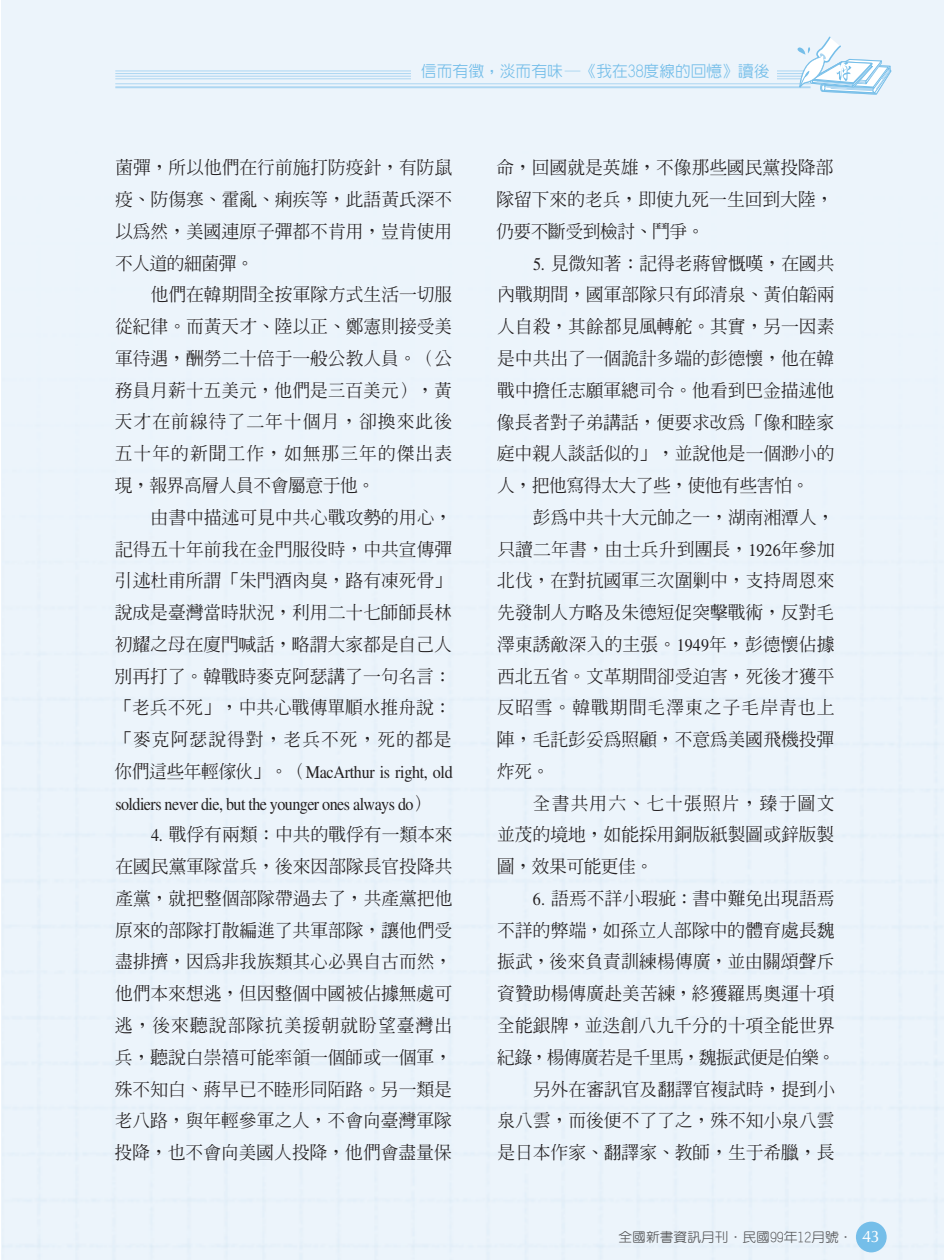
<style>
.page{position:relative;width:945px;height:1260px;background:#fff}
.page>*{position:absolute;margin:0;border:0;box-sizing:border-box;transform-origin:0 0}
.t1{font:17.85px/31.7px "AR Ming B5 Medium E Ten B5 H";letter-spacing:-.005em;color:#231f20;text-align:justify}
.t2{font:17.85px/31.7px "Times";letter-spacing:-.035em;color:#231f20;scale:.9 1}
.t3{font:15.75px "AR New Hei B5 Medium E Ten B5 H";color:#75bee9}
.t4{font:13.12px "AR Yuan B5 Medium E Ten B5 H";color:#58595b;scale:1.05 1}
.s1{font-family:"AR Ming B5 Medium E Ten B5 H"}
.s2{font-family:"Times"}
.s3{font-family:"CG Omega";font-size:16.62px;color:#fff}
</style>
<div class="page">
<div style="left:1px;top:0;width:943px;height:1260px;background:#ecf4fb"></div>
<hr style="left:115px;top:71px;width:696px;height:1px;background:#acd6f2">
<hr style="left:115px;top:73px;width:696px;height:1px;background:#acd6f2">
<hr style="left:115px;top:76px;width:696px;height:1px;background:#acd6f2">
<hr style="left:115px;top:79px;width:696px;height:1px;background:#acd6f2">
<hr style="left:115px;top:83px;width:696px;height:1px;background:#acd6f2">
<hr style="left:115px;top:86px;width:696px;height:2px;background:#acd6f2">
<svg style="left:797px;top:35px;width:96px;height:60px"></svg>
<div style="left:411px;top:57px;width:365px;height:24px;background:#ecf4fb"></div>
<p class="t3" style="left:421px;top:65px;width:350px">信而有徵，淡而有味─《我在38度線的回憶》讀後</p>
<p class="t1" style="left:115px;top:154px;width:339px">菌彈，所以他們在行前施打防疫針，有防鼠疫、防傷寒、霍亂、痢疾等，此語黃氏深不以為然，美國連原子彈都不肯用，豈肯使用不人道的細菌彈。</p>
<p class="t1" style="left:115px;top:281px;width:339px;text-indent:36px">他們在韓期間全按軍隊方式生活一切服從紀律。而黃天才、陸以正、鄭憲則接受美軍待遇，酬勞二十倍于一般公教人員。（公務員月薪十五美元，他們是三百美元），黃天才在前線待了二年十個月，卻換來此後五十年的新聞工作，如無那三年的傑出表現，報界高層人員不會屬意于他。</p>
<p class="t1" style="left:114px;top:504px;width:339px;text-indent:36px">由書中描述可見中共心戰攻勢的用心，記得五十年前我在金門服役時，中共宣傳彈引述杜甫所謂「朱門酒肉臭，路有凍死骨」說成是臺灣當時狀況，利用二十七師師長林初耀之母在廈門喊話，略謂大家都是自己人別再打了。韓戰時麥克阿瑟講了一句名言：「老兵不死」，中共心戰傳單順水推舟說：「麥克阿瑟說得對，老兵不死，死的都是</p>
<p class="t2" style="left:114px;top:758px;width:377px"><span class="s1">你們這些年輕傢伙」。（</span>MacArthur is right, old soldiers never die, but the younger ones always do<span class="s1">）</span></p>
<p class="t1" style="left:115px;top:821px;width:340px;text-indent:36px"><span class="s2">4.</span> 戰俘有兩類：中共的戰俘有一類本來在國民黨軍隊當兵，後來因部隊長官投降共產黨，就把整個部隊帶過去了，共產黨把他原來的部隊打散編進了共軍部隊，讓他們受盡排擠，因為非我族類其心必異自古而然，他們本來想逃，但因整個中國被佔據無處可逃，後來聽說部隊抗美援朝就盼望臺灣出兵，聽說白崇禧可能率領一個師或一個軍，殊不知白、蔣早已不睦形同陌路。另一類是老八路，與年輕參軍之人，不會向臺灣軍隊投降，也不會向美國人投降，他們會盡量保</p>
<p class="t1" style="left:496px;top:154px;width:339px">命，回國就是英雄，不像那些國民黨投降部隊留下來的老兵，即使九死一生回到大陸，仍要不斷受到檢討、鬥爭。</p>
<p class="t1" style="left:497px;top:250px;width:339px;text-indent:36px"><span class="s2">5.</span> 見微知著：記得老蔣曾慨嘆，在國共內戰期間，國軍部隊只有邱清泉、黃伯韜兩人自殺，其餘都見風轉舵。其實，另一因素是中共出了一個詭計多端的彭德懷，他在韓戰中擔任志願軍總司令。他看到巴金描述他像長者對子弟講話，便要求改為「像和睦家庭中親人談話似的」，並說他是一個渺小的人，把他寫得太大了些，使他有些害怕。</p>
<p class="t1" style="left:497px;top:504px;width:339px;text-indent:36px">彭為中共十大元帥之一，湖南湘潭人，只讀二年書，由士兵升到團長，<span class="s2">1926</span>年參加北伐，在對抗國軍三次圍剿中，支持周恩來先發制人方略及朱德短促突擊戰術，反對毛澤東誘敵深入的主張。<span class="s2">1949</span>年，彭德懷佔據西北五省。文革期間卻受迫害，死後才獲平反昭雪。韓戰期間毛澤東之子毛岸青也上陣，毛託彭妥為照顧，不意為美國飛機投彈炸死。</p>
<p class="t1" style="left:497px;top:790px;width:339px;text-indent:36px">全書共用六、七十張照片，臻于圖文並茂的境地，如能採用銅版紙製圖或鋅版製圖，效果可能更佳。</p>
<p class="t1" style="left:497px;top:885px;width:340px;text-align:right"><span class="s2">6.</span> 語焉不詳小瑕疵：書中難免出現語焉<br>不詳的弊端，如孫立人部隊中的體育處長魏振武，後來負責訓練楊傳廣，並由關頌聲斥資贊助楊傳廣赴美苦練，終獲羅馬奧運十項全能銀牌，並迭創八九千分的十項全能世界紀錄，楊傳廣若是千里馬，魏振武便是伯樂。另外在審訊官及翻譯官複試時，提到小<br>泉八雲，而後便不了了之，殊不知小泉八雲是日本作家、翻譯家、教師，生于希臘，長</p>
<p class="t4" style="left:618px;top:1232px;width:250px">全國新書資訊月刊．民國99年12月號． <span class="s3">43</span></p>
</div>
